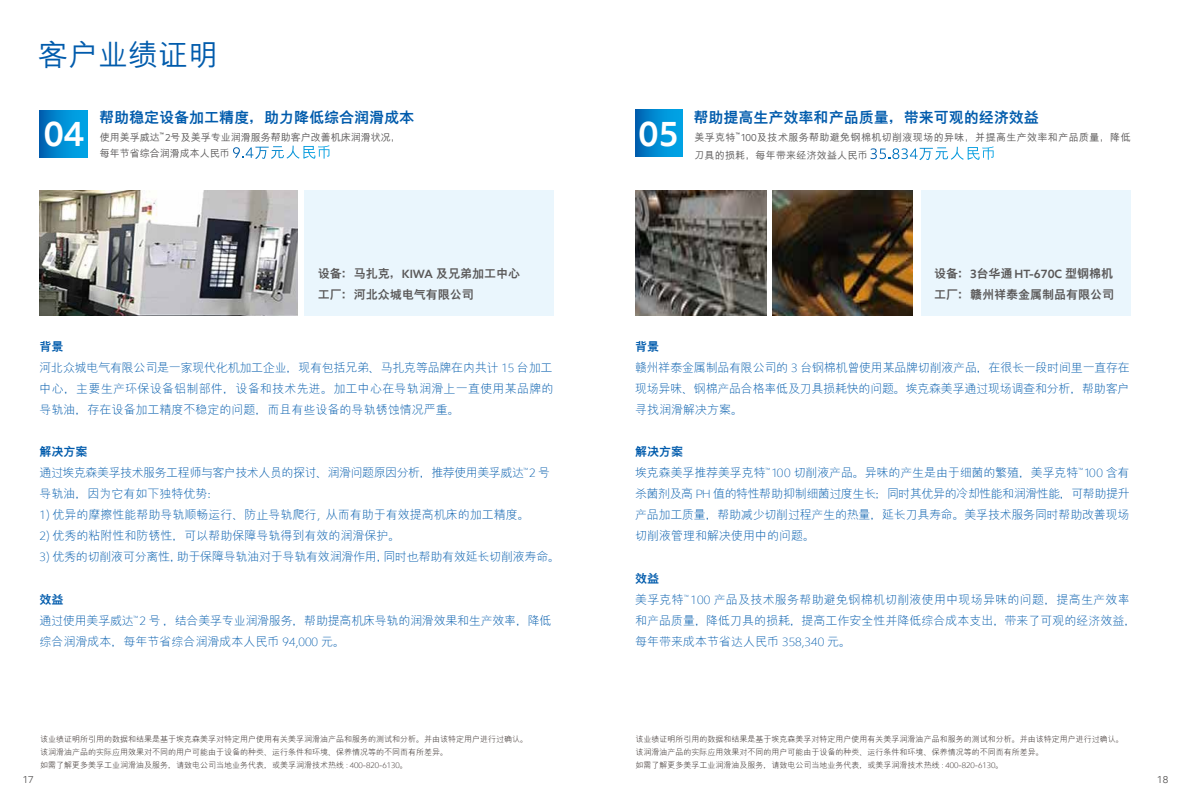
<style>
.page{position:relative;width:1191px;height:808px;background:#fff}
.page>*{position:absolute;margin:0;border:0;box-sizing:border-box;transform-origin:0 0}
.t1{font:600 35px "E Mprint";color:#fff}
.t2{font:500 30px "M Hei PRC";color:#005bac}
.t3{font:800 15px "M Hei PRC";color:#005bac}
.t4{font:300 12px/21px "M Hei PRC";letter-spacing:-.02em;color:#005bac}
.t5{font:300 12px/21px "M Hei PRC";color:#005bac}
.t6{font:300 12px/21px "M Hei PRC";letter-spacing:-.04em;color:#005bac}
.t7{font:800 12px/21px "M Hei PRC";color:#595757}
.t8{font:500 10px/18px "M Hei PRC";letter-spacing:.04em;color:#595757}
.t9{font:500 10px/16px "M Hei PRC";color:#595757}
.t10{font:500 10px "M Hei PRC";letter-spacing:.02em;color:#595757}
.t11{font:10px "E Mprint";color:#595757}
.t12{font:300 8px/13px "M Hei PRC";color:#221815}
.t13{font:600 5px "E Mprint";color:#595757}
.s1{font-family:"E Mprint";font-weight:400}
.s2{font-family:"E Mprint";font-weight:600}
.s3{font-weight:800}
.s4{font-family:"E Mprint"}
</style>
<div class="page">
<div style="left:635px;top:110px;width:48px;height:47px;background:linear-gradient(to right,#0067b5,#00acec)"></div>
<div style="left:304px;top:190px;width:250px;height:126px;background:#eaf6fd"></div>
<div style="left:920px;top:190px;width:210px;height:126px;background:#eaf6fd"></div>
<img style="left:40px;top:190px;width:257px;height:126px">
<div style="left:40px;top:110px;width:47px;height:47px;background:linear-gradient(to right,#0068b7,#00aeee)"></div>
<svg style="left:233px;top:145px;width:96px;height:14px"></svg>
<svg style="left:870px;top:146px;width:123px;height:14px"></svg>
<img style="left:635px;top:190px;width:131px;height:126px">
<img style="left:772px;top:190px;width:140px;height:126px">
<h2 class="t2" style="left:38px;top:38px;width:182px">客户业绩证明</h2>
<h1 class="t1" style="left:44px;top:113px;width:42px">04</h1>
<p class="t3" style="left:99px;top:109px;width:316px">帮助稳定设备加工精度，助力降低综合润滑成本</p>
<p class="t10" style="left:100px;top:131px;width:61px">使用美孚威达</p>
<p class="t13" style="left:160px;top:131px;width:6px">™</p>
<p class="t9" style="left:100px;top:129px;width:302px;text-indent:65px"><span class="s1">2</span>号及美孚专业润滑服务帮助客户改善机床润滑状况，每年节省综合润滑成本人民币</p>
<h1 class="t1" style="left:638px;top:113px;width:42px">05</h1>
<p class="t3" style="left:693px;top:109px;width:347px">帮助提高生产效率和产品质量，带来可观的经济效益</p>
<p class="t10" style="left:694px;top:131px;width:43px">美孚克特</p>
<p class="t13" style="left:736px;top:131px;width:6px">™</p>
<p class="t8" style="left:694px;top:128px;width:438px;text-indent:46px"><span class="s1">100</span>及技术服务帮助避免钢棉机切削液现场的异味，并提高生产效率和产品质量，降低刀具的损耗，每年带来经济效益人民币</p>
<p class="t7" style="left:318px;top:263px;width:204px">设备：马扎克，<span class="s2">KIWA</span> 及兄弟加工中心工厂：河北众城电气有限公司</p>
<p class="t7" style="left:934px;top:263px;width:181px">设备：<span class="s2">3</span>台华通 <span class="s2">HT-670C</span> 型钢棉机工厂：赣州祥泰金属制品有限公司</p>
<p class="t5" style="left:40px;top:337px;width:515px"><span class="s3">背景<br></span>河北众城电气有限公司是一家现代化机加工企业，现有包括兄弟、马扎克等品牌在内共计 <span class="s4">15</span> 台加工中心，主要生产环保设备铝制部件，设备和技术先进。加工中心在导轨润滑上一直使用某品牌的导轨油，存在设备加工精度不稳定的问题，而且有些设备的导轨锈蚀情况严重。</p>
<p class="t6" style="left:40px;top:442px;width:512px"><span class="s3">解决方案<br></span>通过埃克森美孚技术服务工程师与客户技术人员的探讨、润滑问题原因分析，推荐使用美孚威达<sup>™</sup> <span class="s4">2</span> 号导轨油，因为它有如下独特优势：</p>
<p class="t5" style="left:40px;top:505px;width:492px"><span class="s4">1)</span> 优异的摩擦性能帮助导轨顺畅运行、防止导轨爬行<span class="s4">,</span> 从而有助于有效提高机床的加工精度。</p>
<p class="t5" style="left:40px;top:526px;width:362px"><span class="s4">2)</span> 优秀的粘附性和防锈性，可以帮助保障导轨得到有效的润滑保护。</p>
<p class="t4" style="left:40px;top:547px;width:522px"><span class="s4">3)</span> 优秀的切削液可分离性，助于保障导轨油对于导轨有效润滑作用，同时也帮助有效延长切削液寿命。</p>
<p class="t4" style="left:40px;top:589px;width:513px"><span class="s3">效益<br></span>通过使用美孚威达<sup>™</sup> <span class="s4">2</span> 号，结合美孚专业润滑服务，帮助提高机床导轨的润滑效果和生产效率，降低综合润滑成本，每年节省综合润滑成本人民币 <span class="s4">94,000</span> 元。</p>
<p class="t4" style="left:635px;top:337px;width:496px"><span class="s3">背景<br></span>赣州祥泰金属制品有限公司的 <span class="s4">3</span> 台钢棉机曾使用某品牌切削液产品，在很长一段时间里一直存在现场异味、钢棉产品合格率低及刀具损耗快的问题。埃克森美孚通过现场调查和分析，帮助客户寻找润滑解决方案。</p>
<p class="t4" style="left:635px;top:442px;width:496px"><span class="s3">解决方案<br></span>埃克森美孚推荐美孚克特<sup>™</sup> <span class="s4">100</span> 切削液产品。异味的产生是由于细菌的繁殖，美孚克特<sup>™</sup> <span class="s4">100</span> 含有杀菌剂及高 <span class="s4">PH</span> 值的特性帮助抑制细菌过度生长；同时其优异的冷却性能和润滑性能，可帮助提升产品加工质量，帮助减少切削过程产生的热量，延长刀具寿命。美孚技术服务同时帮助改善现场切削液管理和解决使用中的问题。</p>
<p class="t5" style="left:635px;top:568px;width:503px"><span class="s3">效益<br></span>美孚克特<sup>™</sup> <span class="s4">100</span> 产品及技术服务帮助避免钢棉机切削液使用中现场异味的问题，提高生产效率和产品质量，降低刀具的损耗，提高工作安全性并降低综合成本支出，带来了可观的经济效益，每年带来成本节省达人民币 <span class="s4">358,340</span> 元。</p>
<p class="t12" style="left:40px;top:732px;width:489px">该业绩证明所引用的数据和结果是基于埃克森美孚对特定用户使用有关美孚润滑油产品和服务的测试和分析。并由该特定用户进行过确认。该润滑油产品的实际应用效果对不同的用户可能由于设备的种类、运行条件和环境、保养情况等的不同而有所差异。<br>如需了解更多美孚工业润滑油及服务，请致电公司当地业务代表，或美孚润滑技术热线 <span class="s4">: 400-820-6130</span>。</p>
<p class="t12" style="left:635px;top:732px;width:490px">该业绩证明所引用的数据和结果是基于埃克森美孚对特定用户使用有关美孚润滑油产品和服务的测试和分析。并由该特定用户进行过确认。该润滑油产品的实际应用效果对不同的用户可能由于设备的种类、运行条件和环境、保养情况等的不同而有所差异。<br>如需了解更多美孚工业润滑油及服务，请致电公司当地业务代表，或美孚润滑技术热线 <span class="s4">: 400-820-6130</span>。</p>
<p class="t11" style="left:23px;top:773px;width:13px">17</p>
<p class="t11" style="left:1157px;top:773px;width:13px">18</p>
</div>
